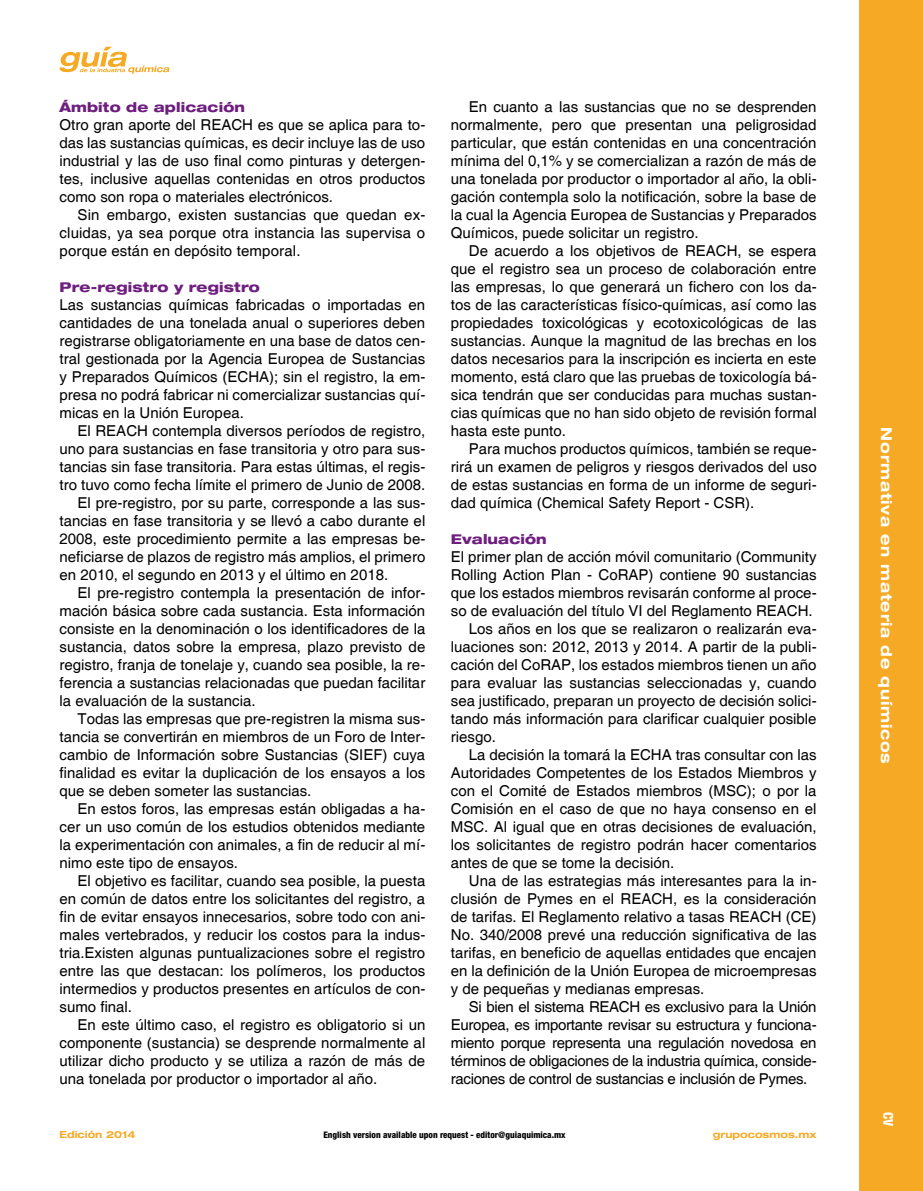
<style>
.page{position:relative;width:923px;height:1191px;background:#fff}
.page>*{position:absolute;margin:0;border:0;box-sizing:border-box;transform-origin:0 0}
.Body_Text{font:15px/18px "Helvetica";color:#000;text-align:justify}
.Body_Text_s_ind{font:15px/18px "Helvetica";color:#000;text-align:justify}
.t1{font:700 expanded 15px "Helvetica Neue LT Std";letter-spacing:.05em;color:#fff}
.subcabeza{font:800 expanded 13.5px "Helvetica Neue LT Std";letter-spacing:.01em;color:#6d1e7e}
.t2{font:800 condensed 13.5px "Helvetica Neue LT Std";color:#fff}
.t3{font:700 expanded 9.75px "Helvetica Neue LT Std";color:#f6a925}
.t4{font:800 condensed 9px "Helvetica Neue LT Std";color:#000}
</style>
<div class="page">
<div style="left:859px;top:0;width:64px;height:1191px;background:#f6a925"></div>
<svg style="left:59px;top:47px;width:110px;height:27px"></svg>
<p class="subcabeza" style="left:60px;top:98px;width:187px">Ámbito de aplicación</p>
<p class="Body_Text_s_ind" style="left:60px;top:116px;width:367px">Otro gran aporte del REACH es que se aplica para to&shy;das las sustancias químicas, es decir incluye las de uso industrial y las de uso final como pinturas y detergen&shy;tes, inclusive aquellas contenidas en otros productos como son ropa o materiales electrónicos.</p>
<p class="Body_Text" style="left:60px;top:206px;width:367px;text-indent:18px">Sin embargo, existen sustancias que quedan ex&shy;cluidas, ya sea porque otra instancia las supervisa o porque están en depósito temporal.</p>
<p class="subcabeza" style="left:60px;top:278px;width:202px">Pre-registro y registro</p>
<p class="Body_Text_s_ind" style="left:60px;top:296px;width:367px">Las sustancias químicas fabricadas o importadas en cantidades de una tonelada anual o superiores deben registrarse obligatoriamente en una base de datos cen&shy;tral gestionada por la Agencia Europea de Sustancias y Preparados Químicos (ECHA); sin el registro, la em&shy;presa no podrá fabricar ni comercializar sustancias quí&shy;micas en la Unión Europea.</p>
<p class="Body_Text" style="left:60px;top:422px;width:367px;text-indent:18px">El REACH contempla diversos períodos de registro, uno para sustancias en fase transitoria y otro para sus&shy;tancias sin fase transitoria. Para estas últimas, el regis&shy;tro tuvo como fecha límite el primero de Junio de 2008.</p>
<p class="Body_Text" style="left:60px;top:494px;width:367px;text-indent:18px">El pre-registro, por su parte, corresponde a las sus&shy;tancias en fase transitoria y se llevó a cabo durante el 2008, este procedimiento permite a las empresas be&shy;neficiarse de plazos de registro más amplios, el primero en 2010, el segundo en 2013 y el último en 2018.</p>
<p class="Body_Text" style="left:60px;top:584px;width:367px;text-indent:18px">El pre-registro contempla la presentación de infor&shy;mación básica sobre cada sustancia. Esta información consiste en la denominación o los identificadores de la sustancia, datos sobre la empresa, plazo previsto de registro, franja de tonelaje y, cuando sea posible, la re&shy;ferencia a sustancias relacionadas que puedan facilitar la evaluación de la sustancia.</p>
<p class="Body_Text" style="left:60px;top:710px;width:367px;text-indent:18px">Todas las empresas que pre-registren la misma sus&shy;tancia se convertirán en miembros de un Foro de Inter&shy;cambio de Información sobre Sustancias (SIEF) cuya finalidad es evitar la duplicación de los ensayos a los que se deben someter las sustancias.</p>
<p class="Body_Text" style="left:60px;top:800px;width:367px;text-indent:18px">En estos foros, las empresas están obligadas a ha&shy;cer un uso común de los estudios obtenidos mediante la experimentación con animales, a fin de reducir al mí&shy;nimo este tipo de ensayos.</p>
<p class="Body_Text" style="left:60px;top:872px;width:367px;text-indent:18px">El objetivo es facilitar, cuando sea posible, la puesta en común de datos entre los solicitantes del registro, a fin de evitar ensayos innecesarios, sobre todo con ani&shy;males vertebrados, y reducir los costos para la indus&shy;tria.Existen algunas puntualizaciones sobre el registro entre las que destacan: los polímeros, los productos intermedios y productos presentes en artículos de con&shy;sumo final.</p>
<p class="Body_Text" style="left:60px;top:1016px;width:367px;text-indent:18px">En este último caso, el registro es obligatorio si un componente (sustancia) se desprende normalmente al utilizar dicho producto y se utiliza a razón de más de una tonelada por productor o importador al año.</p>
<p class="Body_Text" style="left:451px;top:98px;width:367px;text-indent:18px">En cuanto a las sustancias que no se desprenden normalmente, pero que presentan una peligrosidad particular, que están contenidas en una concentración mínima del 0,1% y se comercializan a razón de más de una tonelada por productor o importador al año, la obli&shy;gación contempla solo la notificación, sobre la base de la cual la Agencia Europea de Sustancias y Preparados Químicos, puede solicitar un registro.</p>
<p class="Body_Text" style="left:451px;top:242px;width:367px;text-indent:18px">De acuerdo a los objetivos de REACH, se espera que el registro sea un proceso de colaboración entre las empresas, lo que generará un fichero con los da&shy;tos de las características físico-químicas, así como las propiedades toxicológicas y ecotoxicológicas de las sustancias. Aunque la magnitud de las brechas en los datos necesarios para la inscripción es incierta en este momento, está claro que las pruebas de toxicología bá&shy;sica tendrán que ser conducidas para muchas sustan&shy;cias químicas que no han sido objeto de revisión formal hasta este punto.</p>
<p class="Body_Text" style="left:451px;top:440px;width:367px;text-indent:18px">Para muchos productos químicos, también se reque&shy;rirá un examen de peligros y riesgos derivados del uso de estas sustancias en forma de un informe de seguri&shy;dad química (Chemical Safety Report - CSR).</p>
<p class="subcabeza" style="left:451px;top:530px;width:97px">Evaluación</p>
<p class="Body_Text_s_ind" style="left:451px;top:548px;width:367px">El primer plan de acción móvil comunitario (Community Rolling Action Plan - CoRAP) contiene 90 sustancias que los estados miembros revisarán conforme al proce&shy;so de evaluación del título VI del Reglamento REACH.</p>
<p class="Body_Text" style="left:451px;top:620px;width:367px;text-indent:18px">Los años en los que se realizaron o realizarán eva&shy;luaciones son: 2012, 2013 y 2014. A partir de la publi&shy;cación del CoRAP, los estados miembros tienen un año para evaluar las sustancias seleccionadas y, cuando sea justificado, preparan un proyecto de decisión solici&shy;tando más información para clarificar cualquier posible riesgo.</p>
<p class="Body_Text" style="left:451px;top:746px;width:367px;text-indent:18px">La decisión la tomará la ECHA tras consultar con las Autoridades Competentes de los Estados Miembros y con el Comité de Estados miembros (MSC); o por la Comisión en el caso de que no haya consenso en el MSC. Al igual que en otras decisiones de evaluación, los solicitantes de registro podrán hacer comentarios antes de que se tome la decisión.</p>
<p class="Body_Text" style="left:451px;top:872px;width:367px;text-indent:18px">Una de las estrategias más interesantes para la in&shy;clusión de Pymes en el REACH, es la consideración de tarifas. El Reglamento relativo a tasas REACH (CE)<br>No. 340/2008 prevé una reducción significativa de las tarifas, en beneficio de aquellas entidades que encajen en la definición de la Unión Europea de microempresas y de pequeñas y medianas empresas.</p>
<p class="Body_Text" style="left:451px;top:998px;width:367px;text-indent:18px">Si bien el sistema REACH es exclusivo para la Unión Europea, es importante revisar su estructura y funciona&shy;miento porque representa una regulación novedosa en términos de obligaciones de la industria química, conside&shy;raciones de control de sustancias e inclusión de Pymes.</p>
<p class="t3" style="left:60px;top:1128px;width:77px">Edición 2014</p>
<p class="t3" style="left:713px;top:1128px;width:105px">grupocosmos.mx</p>
<p class="t4" style="left:323px;top:1129px;width:244px">English version available upon request - editor@guiaquimica.mx</p>
<p class="t1" style="left:896px;top:427px;width:338px;rotate:90deg">Normativa en materia de químicos</p>
<p class="t2" style="left:896px;top:1112px;width:16px;rotate:90deg">CV</p>
</div>
